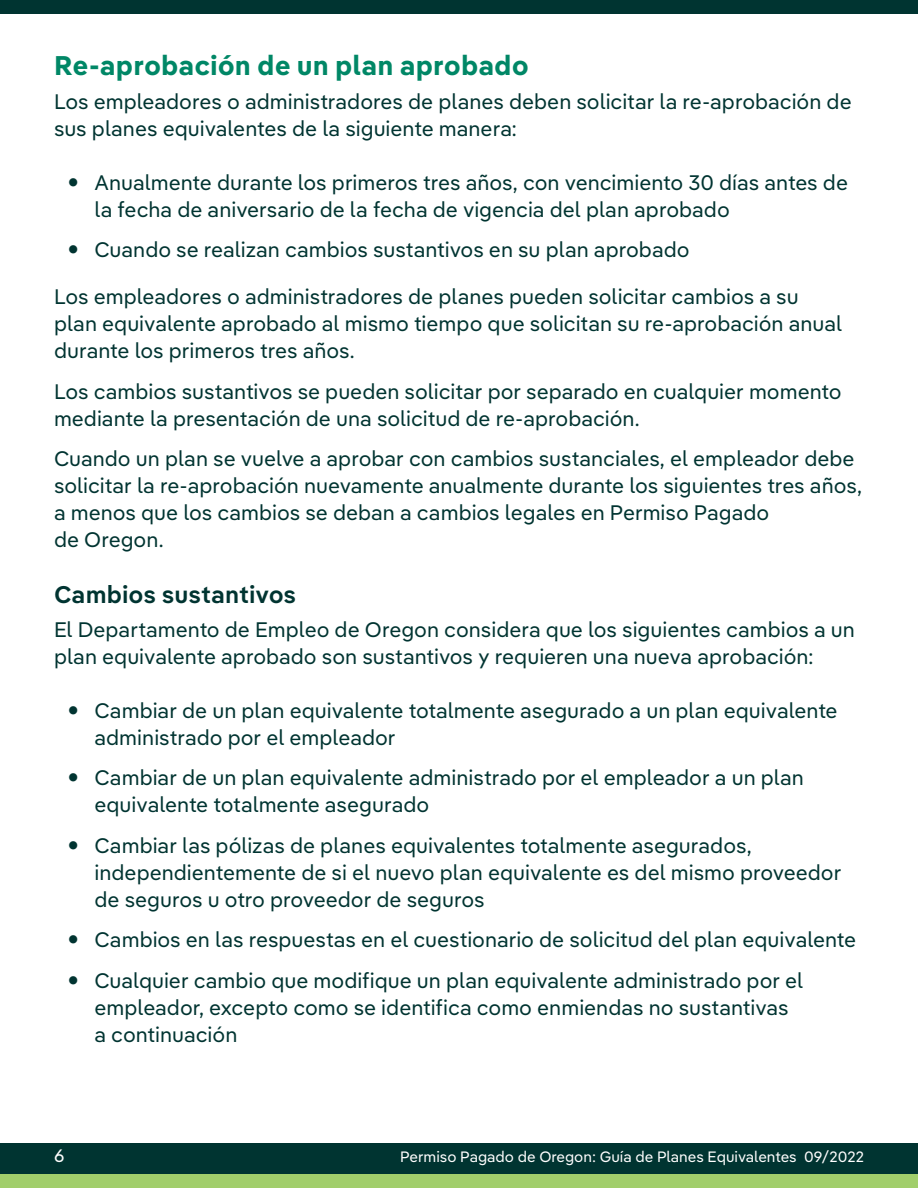
<style>
.page{position:relative;width:918px;height:1188px;background:#fff}
.page>*{position:absolute;margin:0;border:0;box-sizing:border-box;transform-origin:0 0}
.t1{font:700 27px "Pangea Text";color:#008766}
.t2{font:600 24px "Pangea Text";color:#003431}
.t3{font:21px/27px "Pangea Text";color:#003431}
.t4{font:18px "Pangea Text";color:#fff}
.t5{font:15px "Pangea Text";color:#fff}
</style>
<div class="page">
<div style="left:0;top:1144px;width:918px;height:44px;background:#003431"></div>
<div style="left:0;top:0;width:918px;height:14px;background:#003431"></div>
<div style="left:0;top:1174px;width:918px;height:14px;background:#a1ce6b"></div>
<p class="t1" style="left:54px;top:44px;width:476px">Re-aprobación de un plan aprobado</p>
<p class="t3" style="left:54px;top:87px;width:799px">Los empleadores o administradores de planes deben solicitar la re-aprobación de sus planes equivalentes de la siguiente manera:</p>
<p class="t3" style="left:95px;top:168px;width:755px">Anualmente durante los primeros tres años, con vencimiento 30 días antes de la fecha de aniversario de la fecha de vigencia del plan aprobado</p>
<p class="t3" style="left:95px;top:235px;width:597px">Cuando se realizan cambios sustantivos en su plan aprobado</p>
<p class="t3" style="left:54px;top:282px;width:790px">Los empleadores o administradores de planes pueden solicitar cambios a su plan equivalente aprobado al mismo tiempo que solicitan su re-aprobación anual durante los primeros tres años.</p>
<p class="t3" style="left:54px;top:377px;width:789px">Los cambios sustantivos se pueden solicitar por separado en cualquier momento mediante la presentación de una solicitud de re-aprobación.</p>
<p class="t3" style="left:54px;top:444px;width:810px">Cuando un plan se vuelve a aprobar con cambios sustanciales, el empleador debe solicitar la re-aprobación nuevamente anualmente durante los siguientes tres años, a menos que los cambios se deban a cambios legales en Permiso Pagado<br>de Oregon.</p>
<p class="t2" style="left:54px;top:576px;width:244px">Cambios sustantivos</p>
<p class="t3" style="left:54px;top:615px;width:803px">El Departamento de Empleo de Oregon considera que los siguientes cambios a un plan equivalente aprobado son sustantivos y requieren una nueva aprobación:</p>
<p class="t3" style="left:95px;top:696px;width:745px">Cambiar de un plan equivalente totalmente asegurado a un plan equivalente administrado por el empleador</p>
<p class="t3" style="left:95px;top:763px;width:711px">Cambiar de un plan equivalente administrado por el empleador a un plan equivalente totalmente asegurado</p>
<p class="t3" style="left:95px;top:831px;width:748px">Cambiar las pólizas de planes equivalentes totalmente asegurados, independientemente de si el nuevo plan equivalente es del mismo proveedor de seguros u otro proveedor de seguros</p>
<p class="t3" style="left:95px;top:919px;width:763px;line-height:40.5px">Cambios en las respuestas en el cuestionario de solicitud del plan equivalente<br>Cualquier cambio que modifique un plan equivalente administrado por el</p>
<p class="t3" style="left:95px;top:993px;width:696px">empleador, excepto como se identifica como enmiendas no sustantivas a continuación</p>
<p class="t4" style="left:54px;top:1142px;width:12px">6</p>
<p class="t5" style="left:400px;top:1145px;width:465px">Permiso Pagado de Oregon: Guía de Planes Equivalentes 09/2022</p>
</div>
